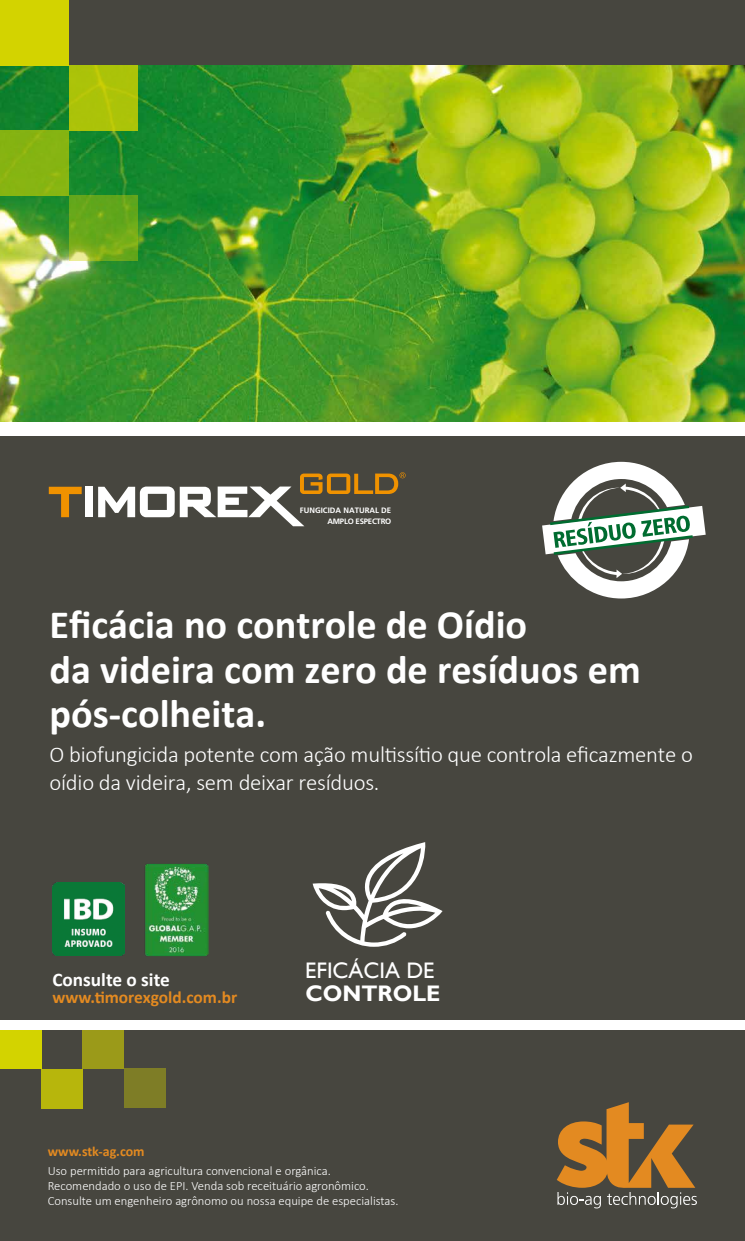
<style>
.page{position:relative;width:745px;height:1241px;background:#fff}
.page>*{position:absolute;margin:0;border:0;box-sizing:border-box;transform-origin:0 0}
.t1{font:700 40.25px/44.6px "Calibri";color:#fff}
.t2{font:300 22.75px/28px "Calibri";letter-spacing:-.01em;color:#fff}
.t3{font:22.49px "Gill Sans";color:#fff}
.t4{font:700 22.49px "Gill Sans";color:#fff}
.t5{font:700 19.25px "Calibri";color:#fff}
.t6{font:700 17.32px "Calibri";color:#e38a21}
.t7{font:700 13.91px "Calibri";color:#e38a21}
.t8{font:300 12.69px/15px "Calibri";color:#fff}
.t9{font:700 7.79px/11.8px "Frutiger LT Std";color:#fff;text-align:right}
</style>
<div class="page">
<img style="left:0;top:64px;width:744px;height:357px">
<div style="left:0;top:437px;width:744px;height:803px;background:#47463f"></div>
<div style="left:0;top:1028px;width:41px;height:40px;background:#d3d300"></div>
<div style="left:41px;top:1068px;width:42px;height:40px;background:#b7b60c"></div>
<div style="left:83px;top:1029px;width:41px;height:39px;background:#9b9a19"></div>
<div style="left:124px;top:1068px;width:41px;height:39px;background:#7e7d26"></div>
<div style="left:0;top:1020px;width:744px;height:9px;background:#fff"></div>
<svg style="left:556px;top:1102px;width:140px;height:106px"></svg>
<svg style="left:312px;top:842px;width:130px;height:104px"></svg>
<div style="left:2px;top:0;width:742px;height:64px;background:#47463f"></div>
<div style="left:85px;top:486px;width:8px;height:31px;background:#fff"></div>
<svg style="left:49px;top:486px;width:33px;height:31px"></svg>
<svg style="left:98px;top:472px;width:307px;height:54px"></svg>
<svg style="left:542px;top:462px;width:163px;height:136px"></svg>
<div style="left:0;top:0;width:68px;height:65px;background:#d3d300"></div>
<div style="left:69px;top:65px;width:68px;height:66px;background:#abc309"></div>
<div style="left:1px;top:130px;width:68px;height:65px;background:#86b412"></div>
<svg style="left:69px;top:195px;width:68px;height:65px;background:#6fab1d"></svg>
<img style="left:145px;top:863px;width:63px;height:93px">
<img style="left:52px;top:882px;width:73px;height:73px">
<p class="t9" style="left:300px;top:504px;width:93px">FUNGICIDA NATURAL DE<br>AMPLO ESPECTRO</p>
<h1 class="t1" style="left:49px;top:602px;width:592px">Eficácia no controle de Oídio<br>da videira com zero de resíduos em pós-colheita.</h1>
<h2 class="t2" style="left:49px;top:740px;width:644px">O biofungicida potente com ação multissítio que controla eficazmente o oídio da videira, sem deixar resíduos.</h2>
<h3 class="t5" style="left:52px;top:966px;width:119px">Consulte o site</h3>
<h3 class="t6" style="left:52px;top:986px;width:186px">www.timorexgold.com.br</h3>
<p class="t7" style="left:48px;top:1142px;width:98px">www.stk-ag.com</p>
<h3 class="t3" style="left:305px;top:956px;width:131px">EFICÁCIA DE</h3>
<h3 class="t4" style="left:305px;top:979px;width:137px">CONTROLE</h3>
<p class="t8" style="left:48px;top:1163px;width:352px">Uso permitido para agricultura convencional e orgânica.<br>Recomendado o uso de EPI. Venda sob receituário agronômico.<br>Consulte um engenheiro agrônomo ou nossa equipe de especialistas.</p>
</div>
